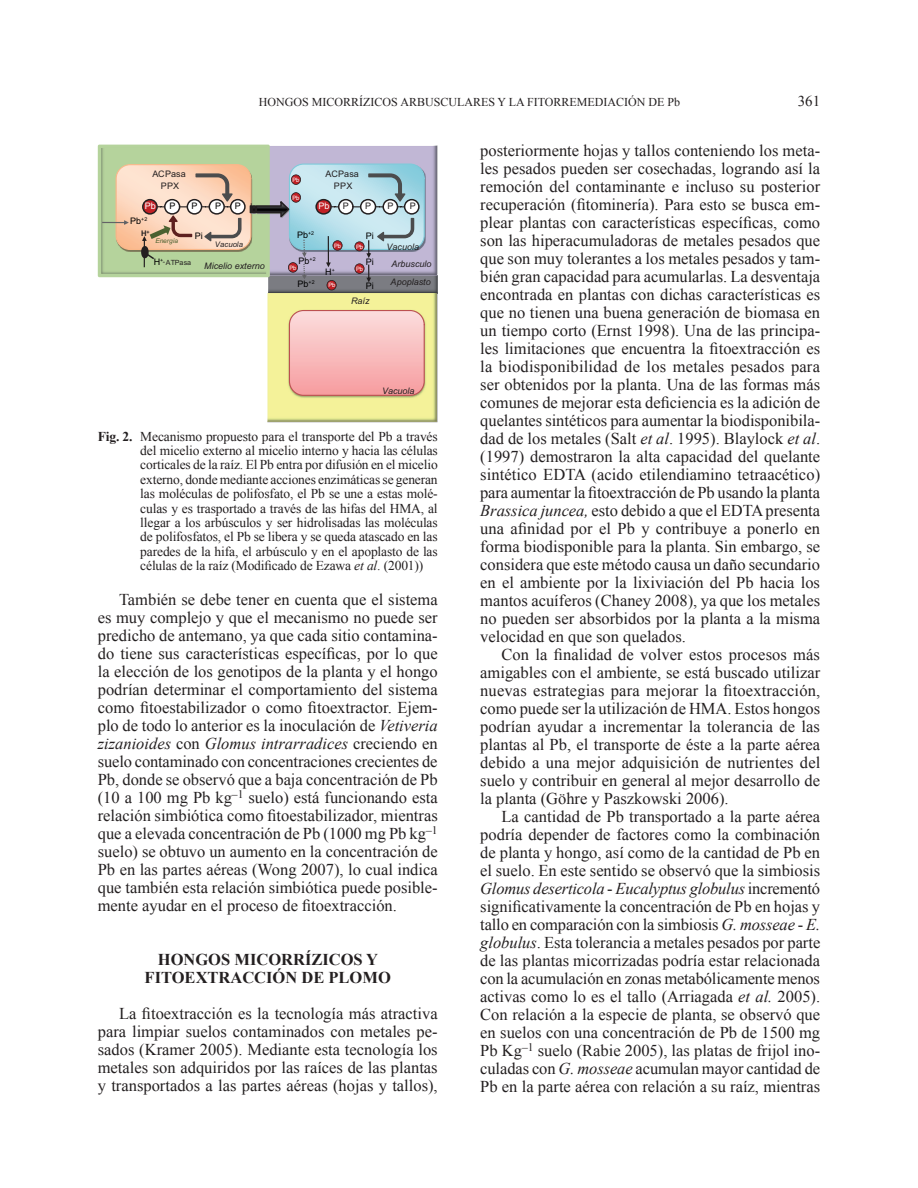
<style>
.page{position:relative;width:918px;height:1188px;background:#fff}
.page>*{position:absolute;margin:0;border:0;box-sizing:border-box;transform-origin:0 0}
.Parrafo_2__español{font:16.5px/18px "Times New Roman";color:#231f20;text-align:justify}
.Titulo_Texto{font:700 16.5px/18px "Times New Roman";color:#231f20;text-align:center}
.t1{font:15px "Times New Roman";color:#231f20}
.tablas{font:13.5px/14.4px "Times New Roman";letter-spacing:-.01em;color:#231f20;text-align:justify}
.t2{font:12px "Times New Roman";color:#231f20}
.t3{font:italic 9px/17.9px "Arial";color:#231f20}
.t4{font:9px "Arial";color:#000}
.t5{font:9px/11.2px "Arial";letter-spacing:.02em;color:#231f20;text-align:center}
.t6{font:9px "Arial";color:#fff}
.t7{font:8.7px "Calibri";color:#231f20}
.t8{font:italic 7.8px "Arial";letter-spacing:-.005em;color:#231f20}
.t9{font:700 7.8px "Arial";color:#231f20}
.t10{font:7.2px "Arial";color:#231f20}
.t11{font:italic 6.6px "Arial";letter-spacing:-.01em;color:#4b6130}
.t12{font:6px "Arial";letter-spacing:-.035em;color:#fff}
.s1{font-weight:700}
.s2{font-style:italic}
</style>
<div class="page">
<img style="left:267px;top:276px;width:171px;height:146px">
<img style="left:268px;top:292px;width:170px;height:130px">
<img style="left:425px;top:146px;width:12px;height:129px">
<img style="left:286px;top:308px;width:142px;height:92px">
<svg style="left:289px;top:310px;width:136px;height:86px;background:#f5b9b8"></svg>
<svg style="left:98px;top:145px;width:327px;height:145px;background:#bec2b8"></svg>
<p class="t2" style="left:259px;top:94px;width:423px">HONGOS MICORRÍZICOS ARBUSCULARES Y LA FITORREMEDIACIÓN DE Pb</p>
<p class="t1" style="left:798px;top:91px;width:24px">361</p>
<p class="t5" style="left:153px;top:169px;width:35px">ACPasa<br>PPX</p>
<p class="t12" style="left:293px;top:176px;width:8px">Pb</p>
<p class="t5" style="left:326px;top:169px;width:35px">ACPasa<br>PPX</p>
<p class="t12" style="left:293px;top:194px;width:8px">Pb</p>
<p class="t6" style="left:145px;top:200px;width:13px">Pb</p>
<p class="t4" style="left:170px;top:200px;width:8px">P</p>
<p class="t4" style="left:191px;top:200px;width:8px">P</p>
<p class="t4" style="left:215px;top:200px;width:8px">P</p>
<p class="t4" style="left:235px;top:200px;width:8px">P</p>
<p class="t7" style="left:250px;top:200px;width:4px">!</p>
<p class="t6" style="left:318px;top:200px;width:13px">Pb</p>
<p class="t5" style="left:343px;top:201px;width:8px">P</p>
<p class="t5" style="left:365px;top:201px;width:8px">P</p>
<p class="t5" style="left:388px;top:201px;width:8px">P</p>
<p class="t5" style="left:410px;top:201px;width:8px">P</p>
<p class="t4" style="left:130px;top:215px;width:19px">Pb<sup>+2</sup></p>
<p class="t9" style="left:141px;top:228px;width:10px">H<sup>+</sup></p>
<p class="t11" style="left:156px;top:237px;width:24px">Energía</p>
<p class="t4" style="left:195px;top:230px;width:10px">Pi</p>
<p class="t8" style="left:215px;top:239px;width:30px">Vacuola</p>
<p class="t4" style="left:154px;top:256px;width:11px">H<sup>+</sup></p>
<p class="t10" style="left:163px;top:258px;width:30px">-ATPasa</p>
<p class="t3" style="left:204px;top:257px;width:62px">Micelio externo</p>
<p class="t4" style="left:297px;top:229px;width:19px">Pb<sup>+2</sup></p>
<p class="t4" style="left:299px;top:255px;width:19px">Pb<sup>+2</sup></p>
<p class="t4" style="left:298px;top:278px;width:19px">Pb<sup>+2</sup></p>
<p class="t4" style="left:366px;top:230px;width:10px">Pi</p>
<p class="t4" style="left:366px;top:256px;width:10px">Pi</p>
<p class="t4" style="left:366px;top:280px;width:10px">Pi</p>
<p class="t12" style="left:334px;top:242px;width:8px">Pb</p>
<p class="t12" style="left:356px;top:243px;width:9px">Pb</p>
<p class="t12" style="left:328px;top:281px;width:8px">Pb</p>
<p class="t12" style="left:290px;top:264px;width:8px">Pb</p>
<p class="t12" style="left:356px;top:265px;width:8px">Pb</p>
<p class="t4" style="left:325px;top:266px;width:11px">H<sup>+</sup></p>
<p class="t3" style="left:387px;top:238px;width:34px">Vacuola</p>
<p class="t3" style="left:391px;top:255px;width:43px">Arbusculo<br>Apoplasto</p>
<p class="t3" style="left:351px;top:292px;width:20px">Raíz</p>
<p class="t3" style="left:382px;top:382px;width:34px">Vacuola</p>
<p class="tablas" style="left:140px;top:429px;width:299px;text-indent:-43px"><span class="s1">Fig. 2.</span> Mecanismo propuesto para el transporte del Pb a través del micelio externo al micelio interno y hacia las células corticales de la raíz. El Pb entra por difusión en el micelio externo, donde mediante acciones enzimáticas se generan las moléculas de polifosfato, el Pb se une a estas molé&shy;culas y es trasportado a través de las hifas del HMA, al llegar a los arbúsculos y ser hidrolisadas las moléculas de polifosfatos, el Pb se libera y se queda atascado en las paredes de la hifa, el arbúsculo y en el apoplasto de las células de la raíz (Modificado de Ezawa <span class="s2">et al</span>. (2001))</p>
<p class="Parrafo_2__español" style="left:98px;top:590px;width:341px;text-indent:21px">También se debe tener en cuenta que el sistema es muy complejo y que el mecanismo no puede ser predicho de antemano, ya que cada sitio contamina&shy;do tiene sus características específicas, por lo que la elección de los genotipos de la planta y el hongo podrían determinar el comportamiento del sistema como fitoestabilizador o como fitoextractor. Ejem&shy;plo de todo lo anterior es la inoculación de <span class="s2">Vetiveria zizanioides</span> con <span class="s2">Glomus intrarradices</span> creciendo en suelo contaminado con concentraciones crecientes de Pb, donde se observó que a baja concentración de Pb (10 a 100 mg Pb kg<sup>–1</sup> suelo) está funcionando esta relación simbiótica como fitoestabilizador, mientras que a elevada concentración de Pb (1000 mg Pb kg<sup>–1 </sup>suelo) se obtuvo un aumento en la concentración de Pb en las partes aéreas (Wong 2007), lo cual indica que también esta relación simbiótica puede posible&shy;mente ayudar en el proceso de fitoextracción.</p>
<p class="Titulo_Texto" style="left:145px;top:950px;width:248px">HONGOS MICORRÍZICOS Y<br>FITOEXTRACCIÓN DE PLOMO</p>
<p class="Parrafo_2__español" style="left:98px;top:1004px;width:341px;text-indent:21px">La fitoextracción es la tecnología más atractiva para limpiar suelos contaminados con metales pe&shy;sados (Kramer 2005). Mediante esta tecnología los metales son adquiridos por las raíces de las plantas y transportados a las partes aéreas (hojas y tallos),</p>
<p class="Parrafo_2__español" style="left:480px;top:141px;width:341px">posteriormente hojas y tallos conteniendo los meta&shy;les pesados pueden ser cosechadas, logrando así la remoción del contaminante e incluso su posterior recuperación (fitominería). Para esto se busca em&shy;plear plantas con características específicas, como son las hiperacumuladoras de metales pesados que que son muy tolerantes a los metales pesados y tam&shy;bién gran capacidad para acumularlas. La desventaja encontrada en plantas con dichas características es que no tienen una buena generación de biomasa en un tiempo corto (Ernst 1998). Una de las principa&shy;les limitaciones que encuentra la fitoextracción es la biodisponibilidad de los metales pesados para ser obtenidos por la planta. Una de las formas más comunes de mejorar esta deficiencia es la adición de quelantes sintéticos para aumentar la biodisponibila&shy;dad de los metales (Salt <span class="s2">et al</span>. 1995). Blaylock <span class="s2">et al</span>. (1997) demostraron la alta capacidad del quelante sintético EDTA (acido etilendiamino tetraacético) para aumentar la fitoextracción de Pb usando la planta <span class="s2">Brassica juncea,</span> esto debido a que el EDTA presenta una afinidad por el Pb y contribuye a ponerlo en forma biodisponible para la planta. Sin embargo, se considera que este método causa un daño secundario en el ambiente por la lixiviación del Pb hacia los mantos acuíferos (Chaney 2008), ya que los metales no pueden ser absorbidos por la planta a la misma velocidad en que son quelados.</p>
<p class="Parrafo_2__español" style="left:480px;top:645px;width:342px;text-indent:21px">Con la finalidad de volver estos procesos más amigables con el ambiente, se está buscado utilizar nuevas estrategias para mejorar la fitoextracción, como puede ser la utilización de HMA. Estos hongos podrían ayudar a incrementar la tolerancia de las plantas al Pb, el transporte de éste a la parte aérea debido a una mejor adquisición de nutrientes del suelo y contribuir en general al mejor desarrollo de la planta (Göhre y Paszkowski 2006).</p>
<p class="Parrafo_2__español" style="left:480px;top:807px;width:342px;text-indent:21px">La cantidad de Pb transportado a la parte aérea podría depender de factores como la combinación de planta y hongo, así como de la cantidad de Pb en el suelo. En este sentido se observó que la simbiosis <span class="s2">Glomus deserticola</span> - <span class="s2">Eucalyptus globulus</span> incrementó significativamente la concentración de Pb en hojas y tallo en comparación con la simbiosis <span class="s2">G. mosseae</span> - <span class="s2">E. globulus</span>. Esta tolerancia a metales pesados por parte de las plantas micorrizadas podría estar relacionada con la acumulación en zonas metabólicamente menos activas como lo es el tallo (Arriagada <span class="s2">et al.</span> 2005).<br>Con relación a la especie de planta, se observó que en suelos con una concentración de Pb de 1500 mg Pb Kg<sup>–1</sup> suelo (Rabie 2005), las platas de frijol ino&shy;culadas con <span class="s2">G. mosseae</span> acumulan mayor cantidad de Pb en la parte aérea con relación a su raíz, mientras</p>
</div>
